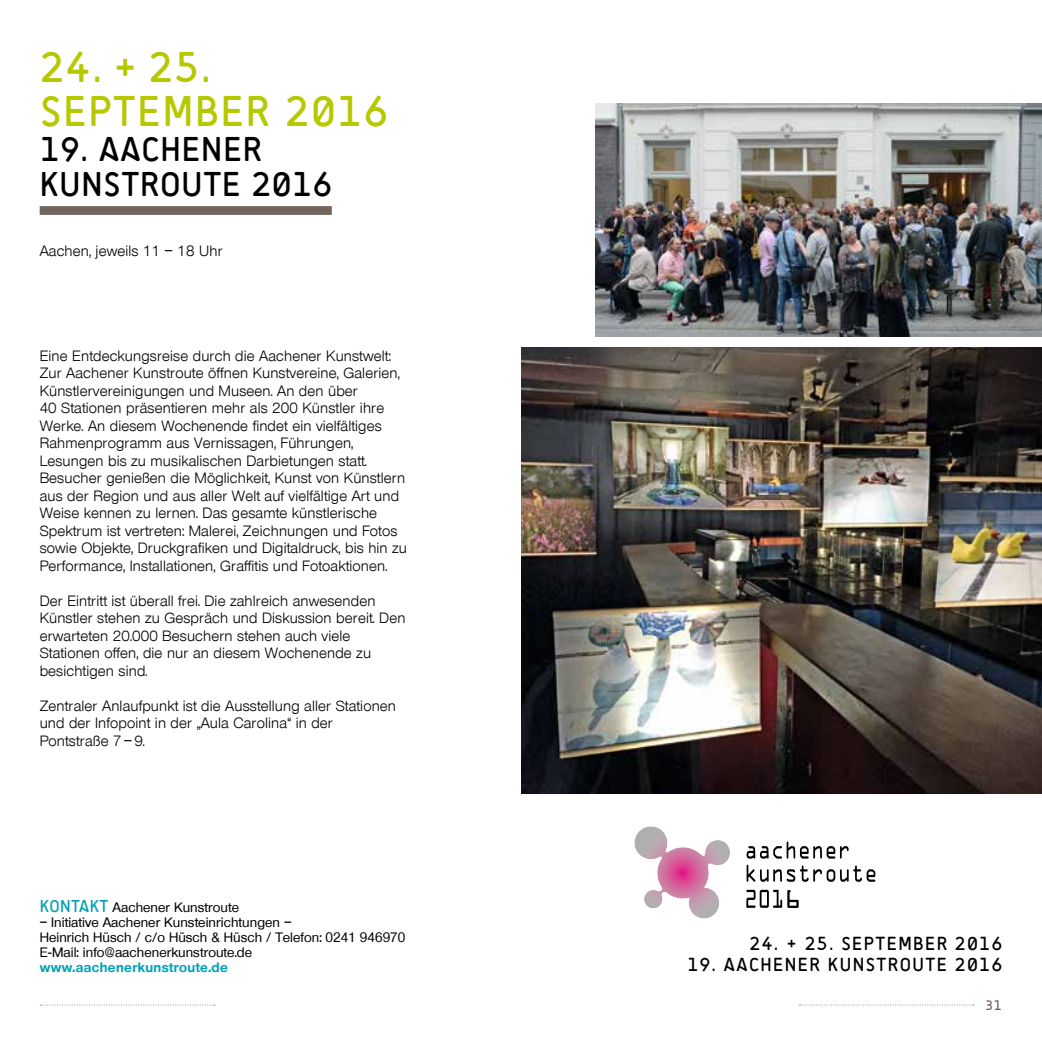
<style>
.page{position:relative;width:1042px;height:1042px;background:#fff}
.page>*{position:absolute;margin:0;border:0;box-sizing:border-box;transform-origin:0 0}
.t1{font:43.75px/43.8px "Sci Fly Sans";letter-spacing:.045em;color:#b6c800}
.t2{font:35px/35px "Sci Fly Sans";letter-spacing:.025em;color:#000}
.t3{font:19.25px "Sci Fly Sans";letter-spacing:.075em;color:#000}
.t4{font:14.53px/17.5px "Olnova";letter-spacing:.01em;color:#000}
.t5{font:14px "Sci Fly Sans";color:#71645c}
.t6{font:500 13.3px/14.9px "Olnova";letter-spacing:.005em;color:#000}
.t7{font:700 13.3px "Olnova";letter-spacing:.03em;color:#00a1b7}
.s1{font-family:"Sci Fly Sans";font-weight:400;font-size:17.5px;color:#00a1b7}
</style>
<div class="page">
<svg style="left:799px;top:1004px;width:175px;height:1px"></svg>
<svg style="left:40px;top:1004px;width:175px;height:1px"></svg>
<div style="left:40px;top:206px;width:292px;height:9px;background:#71645c"></div>
<svg style="left:634px;top:826px;width:96px;height:93px"></svg>
<svg style="left:746px;top:841px;width:102px;height:17px"></svg>
<svg style="left:746px;top:864px;width:129px;height:18px"></svg>
<svg style="left:746px;top:890px;width:52px;height:18px"></svg>
<img style="left:595px;top:104px;width:447px;height:232px">
<img style="left:521px;top:347px;width:521px;height:447px">
<h1 class="t1" style="left:40px;top:48px;width:350px">24. + 25.<br>SEPTEMBER 2016</h1>
<h2 class="t2" style="left:40px;top:134px;width:294px">19. AACHENER<br>KUNSTROUTE 2016</h2>
<p class="t4" style="left:40px;top:242px;width:185px">Aachen, jeweils 11 – 18 Uhr</p>
<p class="t4" style="left:40px;top:347px;width:369px">Eine Entdeckungsreise durch die Aachener Kunstwelt:<br>Zur Aachener Kunstroute öffnen Kunstvereine, Galerien, Künstlervereinigungen und Museen. An den über<br>40 Stationen präsentieren mehr als 200 Künstler ihre Werke. An diesem Wochenende findet ein vielfältiges Rahmenprogramm aus Vernissagen, Führungen, Lesungen bis zu musikalischen Darbietungen statt.<br>Besucher genießen die Möglichkeit, Kunst von Künstlern aus der Region und aus aller Welt auf vielfältige Art und Weise kennen zu lernen. Das gesamte künstlerische Spektrum ist vertreten: Malerei, Zeichnungen und Fotos sowie Objekte, Druckgrafiken und Digitaldruck, bis hin zu Performance, Installationen, Graffitis und Fotoaktionen.</p>
<p class="t4" style="left:40px;top:592px;width:367px">Der Eintritt ist überall frei. Die zahlreich anwesenden Künstler stehen zu Gespräch und Diskussion bereit. Den erwarteten 20.000 Besuchern stehen auch viele Stationen offen, die nur an diesem Wochenende zu besichtigen sind.</p>
<p class="t4" style="left:40px;top:697px;width:358px">Zentraler Anlaufpunkt ist die Ausstellung aller Stationen und der Infopoint in der „Aula Carolina“ in der<br>Pontstraße 7 – 9.</p>
<p class="t6" style="left:40px;top:900px;width:201px"><span class="s1">KONTAKT</span> Aachener Kunstroute</p>
<p class="t6" style="left:40px;top:915px;width:367px">– Initiative Aachener Kunsteinrichtungen –<br>Heinrich Hüsch / c/o Hüsch &amp; Hüsch / Telefon: 0241 946970<br>E-Mail: info@aachenerkunstroute.de</p>
<p class="t7" style="left:40px;top:961px;width:190px">www.aachenerkunstroute.de</p>
<h3 class="t3" style="left:749px;top:936px;width:254px">24. + 25. SEPTEMBER 2016</h3>
<h3 class="t3" style="left:687px;top:957px;width:316px">19. AACHENER KUNSTROUTE 2016</h3>
<p class="t5" style="left:985px;top:999px;width:18px">31</p>
</div>
